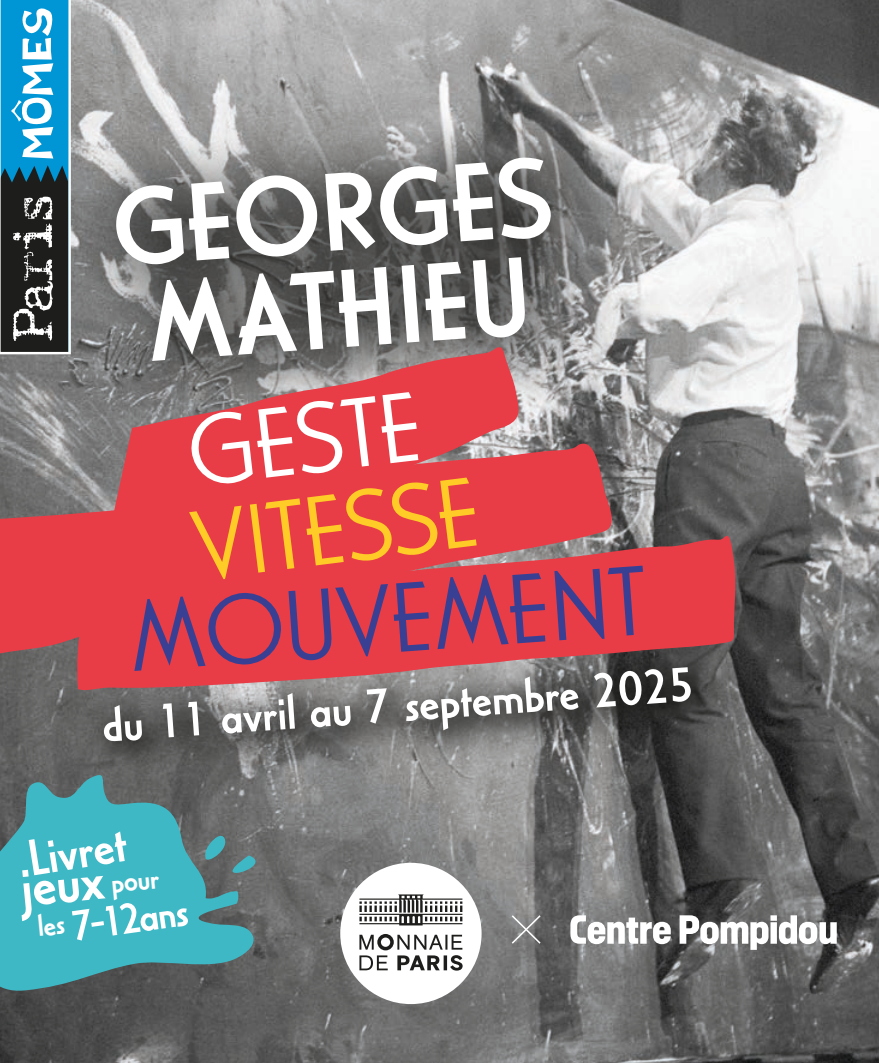
<style>
.page{position:relative;width:879px;height:1063px;background:#fff}
.page>*{position:absolute;margin:0;border:0;box-sizing:border-box;transform-origin:0 0}
.t1{font:500 115.5px/97px "Casablanca URW";color:#fff}
.t2{font:300 102.75px "Casablanca URW";color:#394093}
.t3{font:300 102.75px "Casablanca URW";color:#ffcc27}
.t4{font:300 102.75px "Casablanca URW";color:#fff}
.t5{font:500 60.5px "Casablanca URW";color:#fff}
.t6{font:500 53.5px "Casablanca URW";color:#fff}
.t7{font:500 50.75px "Casablanca URW";color:#fff}
.t8{font:500 44.5px "Casablanca URW";color:#fff}
.t9{font:500 31.5px "Casablanca URW";color:#fff}
</style>
<div class="page">
<img style="left:0;top:0;width:879px;height:1063px">
<svg style="left:570px;top:915px;width:101px;height:29px"></svg>
<svg style="left:679px;top:915px;width:89px;height:35px"></svg>
<div style="left:770px;top:922px;width:7px;height:22px;background:#fff"></div>
<div style="left:770px;top:915px;width:7px;height:6px;background:#fff"></div>
<svg style="left:779px;top:915px;width:58px;height:29px"></svg>
<svg style="left:512px;top:915px;width:28px;height:29px"></svg>
<div style="left:340px;top:863px;width:141px;height:141px;background:#fff;border-radius:50%"></div>
<svg style="left:359px;top:894px;width:103px;height:77px"></svg>
<svg style="left:0;top:0;width:71px;height:354px;background:#3c778f"></svg>
<div style="left:60px;top:101px;width:563px;height:332px;background:#1d1d1b;opacity:.75"></div>
<div style="left:80px;top:642px;width:650px;height:139px;background:#1d1d1b;opacity:.75"></div>
<svg style="left:97px;top:346px;width:422px;height:95px;background:#b35e62"></svg>
<svg style="left:0;top:441px;width:614px;height:222px;background:#d34951"></svg>
<svg style="left:76px;top:535px;width:661px;height:157px;background:#d2464d"></svg>
<svg style="left:0;top:758px;width:263px;height:238px;background:#4b959d"></svg>
<svg style="left:193px;top:827px;width:85px;height:62px;background:#637375"></svg>
<svg style="left:38px;top:914px;width:27px;height:22px"></svg>
<p class="t1" style="left:109px;top:181px;width:443px;rotate:-4deg">GEORGES<br>MATHIEU</p>
<p class="t4" style="left:181px;top:397px;width:236px;rotate:-7deg">GESTE</p>
<p class="t3" style="left:185px;top:490px;width:291px;rotate:-7deg">VITESSE</p>
<p class="t2" style="left:126px;top:580px;width:518px;rotate:-4deg">MOUVEMENT</p>
<p class="t7" style="left:100px;top:697px;width:594px;rotate:-4deg">du 11 avril au 7 septembre 2025</p>
<p class="t6" style="left:24px;top:829px;width:100px;rotate:-9deg">Livret</p>
<p class="t5" style="left:17px;top:852px;width:86px;rotate:-5deg">jeux</p>
<p class="t9" style="left:110px;top:864px;width:50px;rotate:-5deg">pour</p>
<p class="t8" style="left:68px;top:902px;width:119px;rotate:-8deg">7-12ans</p>
</div>
